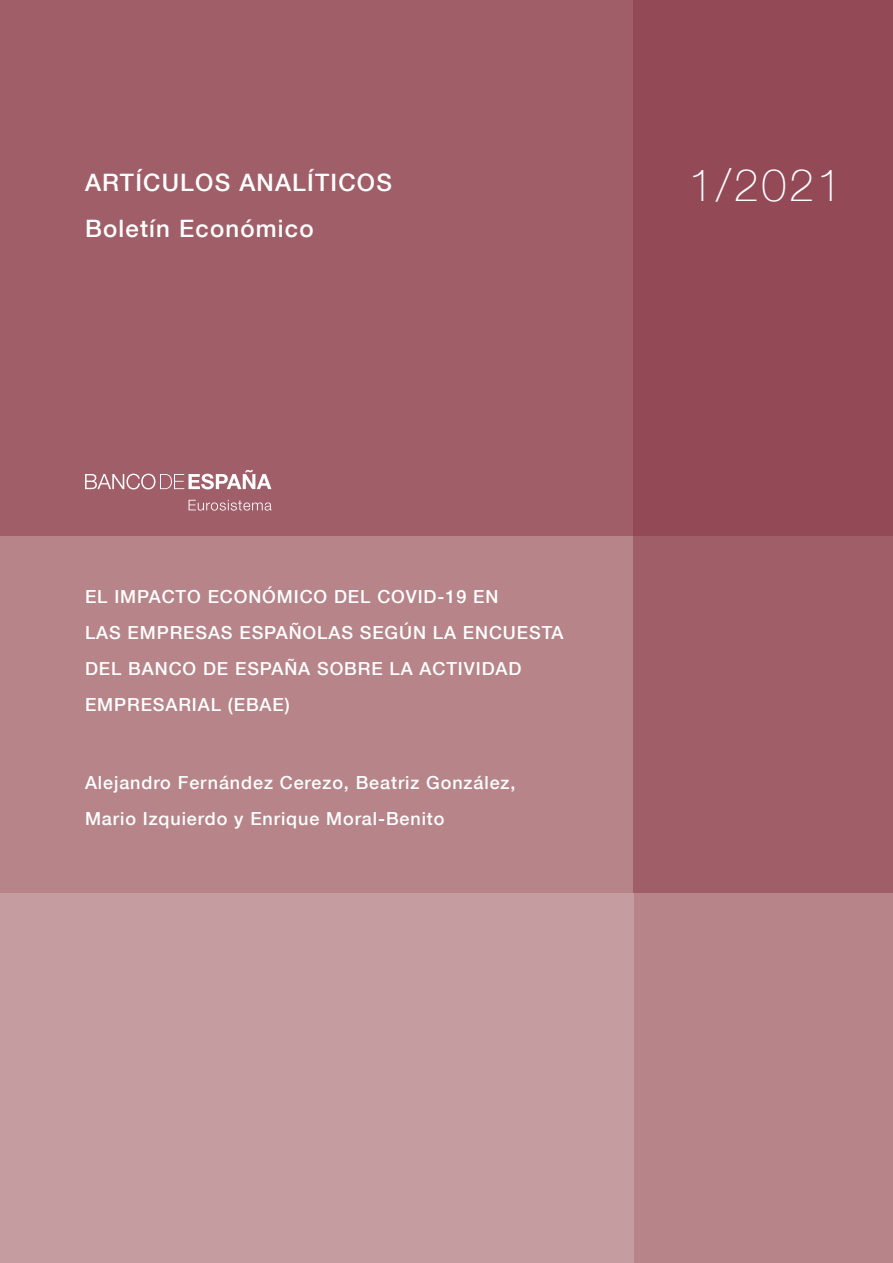
<style>
.page{position:relative;width:893px;height:1263px;background:#fff}
.page>*{position:absolute;margin:0;border:0;box-sizing:border-box;transform-origin:0 0}
.t1{font:100 45px "Bd E Neue Helvetica";color:#fff}
.t2{font:500 24px/45.3px "Bd E Neue Helvetica";letter-spacing:.05em;color:#fff}
.t3{font:500 18px/36px "Bd E Neue Helvetica";letter-spacing:.05em;color:#fff}
</style>
<div class="page">
<div style="left:0;top:0;width:634px;height:536px;background:#a05e68"></div>
<div style="left:634px;top:0;width:259px;height:536px;background:#944957"></div>
<div style="left:0;top:536px;width:634px;height:357px;background:#b68489"></div>
<div style="left:634px;top:536px;width:259px;height:357px;background:#a05e68"></div>
<div style="left:634px;top:893px;width:259px;height:370px;background:#b68489"></div>
<div style="left:0;top:893px;width:634px;height:370px;background:#c59c9f"></div>
<svg style="left:189px;top:500px;width:83px;height:11px"></svg>
<svg style="left:85px;top:470px;width:186px;height:19px"></svg>
<h2 class="t2" style="left:85px;top:160px;width:308px">ARTÍCULOS ANALÍTICOS<br>Boletín Económico</h2>
<h1 class="t1" style="left:688px;top:158px;width:155px">1/2021</h1>
<p class="t3" style="left:85px;top:578px;width:480px">EL IMPACTO ECONÓMICO DEL COVID-19 EN<br>LAS EMPRESAS ESPAÑOLAS SEGÚN LA ENCUESTA DEL BANCO DE ESPAÑA SOBRE LA ACTIVIDAD EMPRESARIAL (EBAE)</p>
<p class="t3" style="left:85px;top:764px;width:432px">Alejandro Fernández Cerezo, Beatriz González,<br>Mario Izquierdo y Enrique Moral-Benito</p>
</div>
